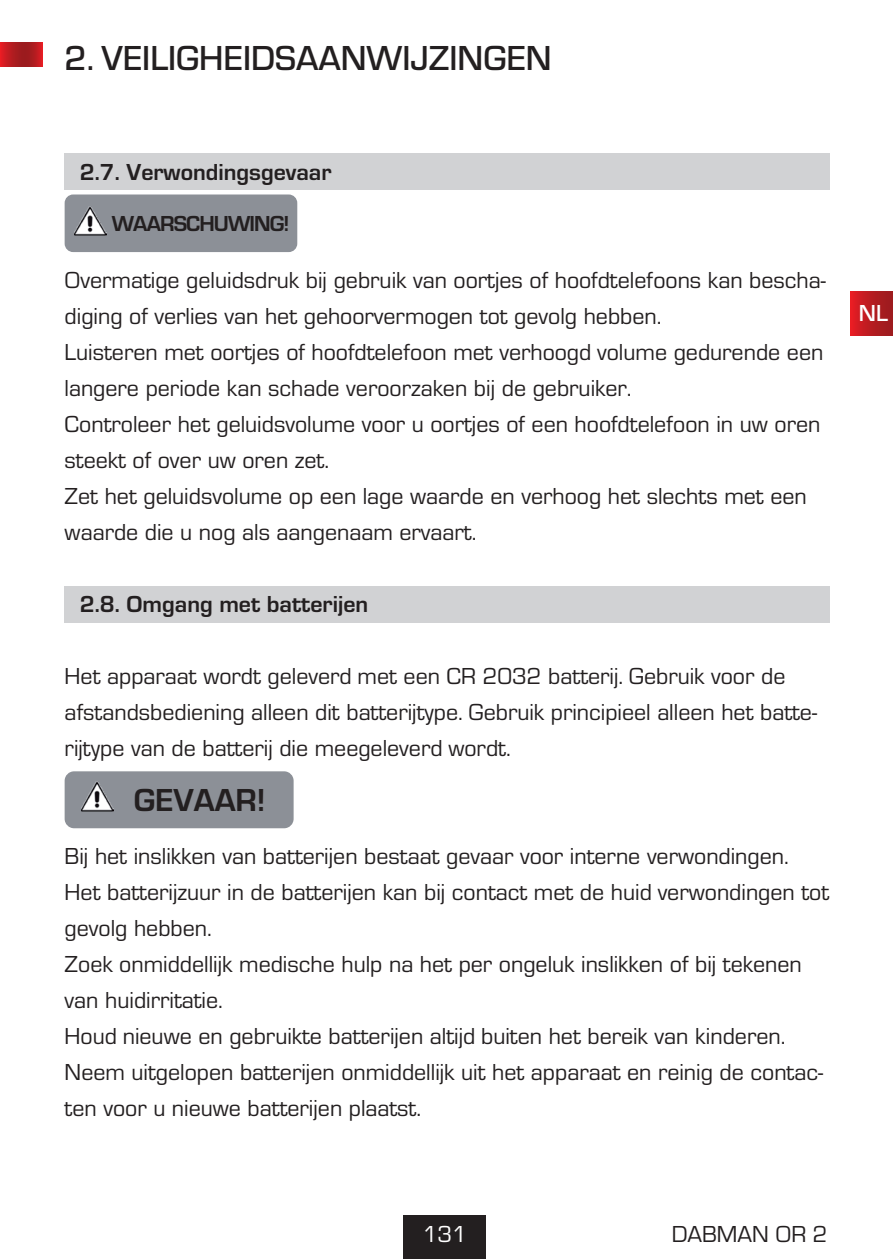
<style>
.page{position:relative;width:893px;height:1259px;background:#fff}
.page>*{position:absolute;margin:0;border:0;box-sizing:border-box;transform-origin:0 0}
.t1{font:500 36px "Eurostile OT";color:#231f20}
.t2{font:700 33px "Eurostile OT";color:#231f20}
.t3{font:24px/36px "Eurostile OT";color:#231f20}
.t4{font:700 24px "Eurostile OT";color:#231f20}
.t5{font:24px "Eurostile OT";color:#fff}
.t6{font:500 24px "Eurostile OT";color:#fff}
.t7{font:700 22.5px "Eurostile OT";letter-spacing:-.04em;color:#231f20}
</style>
<div class="page">
<div style="left:850px;top:292px;width:43px;height:43px;background:linear-gradient(to right,#e31c24,#931b1e)"></div>
<div style="left:403px;top:1215px;width:83px;height:44px;background:#231f20"></div>
<svg style="left:0;top:43px;width:43px;height:24px"></svg>
<div style="left:65px;top:153px;width:765px;height:37px;background:#d1d2d4"></div>
<div style="left:65px;top:585px;width:765px;height:37px;background:#d1d2d4"></div>
<div style="left:65px;top:194px;width:232px;height:58px;background:#8c9097;border-radius:9px"></div>
<img style="left:74px;top:206px;width:33px;height:29px">
<div style="left:65px;top:771px;width:229px;height:57px;background:#8c9097;border-radius:9px"></div>
<img style="left:81px;top:781px;width:33px;height:30px">
<h1 class="t1" style="left:65px;top:38px;width:489px">2. VEILIGHEIDSAANWIJZINGEN</h1>
<p class="t4" style="left:80px;top:159px;width:253px">2.7. Verwondingsgevaar</p>
<p class="t7" style="left:112px;top:211px;width:179px">WAARSCHUWING!</p>
<p class="t3" style="left:65px;top:263px;width:763px">Overmatige geluidsdruk bij gebruik van oortjes of hoofdtelefoons kan bescha&shy;diging of verlies van het gehoorvermogen tot gevolg hebben.<br>Luisteren met oortjes of hoofdtelefoon met verhoogd volume gedurende een langere periode kan schade veroorzaken bij de gebruiker.<br>Controleer het geluidsvolume voor u oortjes of een hoofdtelefoon in uw oren steekt of over uw oren zet.<br>Zet het geluidsvolume op een lage waarde en verhoog het slechts met een waarde die u nog als aangenaam ervaart.</p>
<p class="t4" style="left:80px;top:591px;width:290px">2.8. Omgang met batterijen</p>
<p class="t3" style="left:65px;top:659px;width:754px">Het apparaat wordt geleverd met een CR 2032 batterij. Gebruik voor de afstandsbediening alleen dit batterijtype. Gebruik principieel alleen het batte&shy;rijtype van de batterij die meegeleverd wordt.</p>
<h2 class="t2" style="left:134px;top:781px;width:134px">GEVAAR!</h2>
<p class="t3" style="left:65px;top:839px;width:766px">Bij het inslikken van batterijen bestaat gevaar voor interne verwondingen.<br>Het batterijzuur in de batterijen kan bij contact met de huid verwondingen tot gevolg hebben.<br>Zoek onmiddellijk medische hulp na het per ongeluk inslikken of bij tekenen van huidirritatie.<br>Houd nieuwe en gebruikte batterijen altijd buiten het bereik van kinderen.<br>Neem uitgelopen batterijen onmiddellijk uit het apparaat en reinig de contac&shy;ten voor u nieuwe batterijen plaatst.</p>
<p class="t6" style="left:859px;top:299px;width:31px">NL</p>
<p class="t5" style="left:423px;top:1221px;width:46px">131</p>
<p class="t3" style="left:672px;top:1216px;width:157px">DABMAN OR 2</p>
</div>
